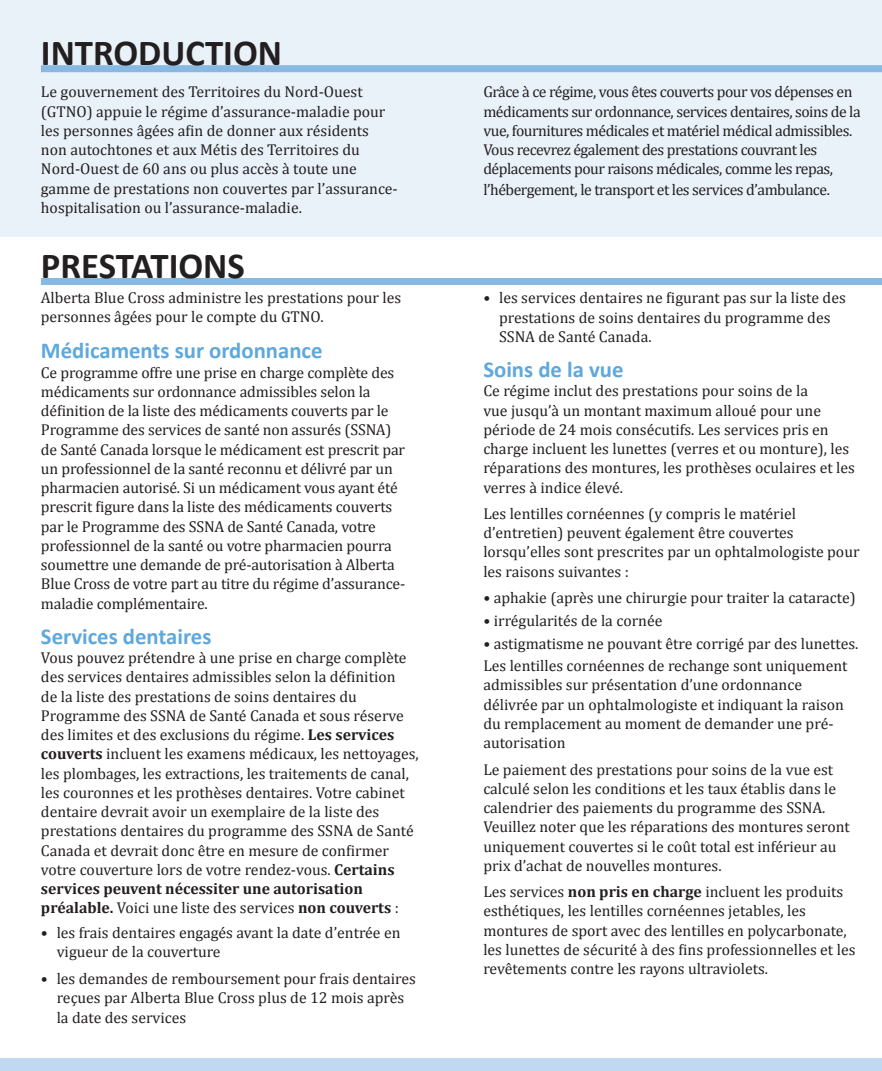
<style>
.page{position:relative;width:882px;height:1071px;background:#fff}
.page>*{position:absolute;margin:0;border:0;box-sizing:border-box;transform-origin:0 0}
.t1{font:700 36.75px "Calibri";color:#231f20}
.t2{font:700 22.75px "Calibri";color:#5ea8dc}
.t3{font:15.75px/19.2px "Cambria";color:#231f20}
.t4{font:15.75px/19.2px "Cambria";letter-spacing:-.03em;color:#231f20}
.s1{font-weight:700}
</style>
<div class="page">
<div style="left:0;top:0;width:441px;height:236px;background:#e9f1f9"></div>
<div style="left:41px;top:278px;width:400px;height:7px;background:#88b9e3"></div>
<div style="left:41px;top:65px;width:400px;height:7px;background:#88b9e3"></div>
<div style="left:0;top:1058px;width:441px;height:13px;background:#c0d8f0"></div>
<div style="left:441px;top:0;width:441px;height:236px;background:#e9f1f9"></div>
<div style="left:441px;top:278px;width:441px;height:7px;background:#88b9e3"></div>
<div style="left:441px;top:65px;width:441px;height:7px;background:#88b9e3"></div>
<div style="left:441px;top:1058px;width:441px;height:13px;background:#c0d8f0"></div>
<h1 class="t1" style="left:41px;top:30px;width:243px">INTRODUCTION</h1>
<p class="t3" style="left:41px;top:82px;width:358px">Le gouvernement des Territoires du Nord-Ouest (GTNO) appuie le régime d’assurance-maladie pour les personnes âgées afin de donner aux résidents non autochtones et aux Métis des Territoires du Nord-Ouest de 60 ans ou plus accès à toute une gamme de prestations non couvertes par l’assurance&shy;hospitalisation ou l’assurance-maladie.</p>
<h1 class="t1" style="left:41px;top:243px;width:205px">PRESTATIONS</h1>
<p class="t3" style="left:41px;top:288px;width:362px">Alberta Blue Cross administre les prestations pour les personnes âgées pour le compte du GTNO.</p>
<h2 class="t2" style="left:41px;top:337px;width:283px">Médicaments sur ordonnance</h2>
<p class="t3" style="left:41px;top:363px;width:366px">Ce programme offre une prise en charge complète des médicaments sur ordonnance admissibles selon la définition de la liste des médicaments couverts par le Programme des services de santé non assurés (SSNA) de Santé Canada lorsque le médicament est prescrit par un professionnel de la santé reconnu et délivré par un pharmacien autorisé. Si un médicament vous ayant été prescrit figure dans la liste des médicaments couverts par le Programme des SSNA de Santé Canada, votre professionnel de la santé ou votre pharmacien pourra soumettre une demande de pré-autorisation à Alberta Blue Cross de votre part au titre du régime d’assurance&shy;maladie complémentaire.</p>
<h2 class="t2" style="left:41px;top:622px;width:172px">Services dentaires</h2>
<p class="t3" style="left:41px;top:648px;width:379px">Vous pouvez prétendre à une prise en charge complète des services dentaires admissibles selon la définition<br>de la liste des prestations de soins dentaires du Programme des SSNA de Santé Canada et sous réserve des limites et des exclusions du régime. <span class="s1">Les services couverts</span> incluent les examens médicaux, les nettoyages, les plombages, les extractions, les traitements de canal, les couronnes et les prothèses dentaires. Votre cabinet dentaire devrait avoir un exemplaire de la liste des prestations dentaires du programme des SSNA de Santé Canada et devrait donc être en mesure de confirmer votre couverture lors de votre rendez-vous. <span class="s1">Certains services peuvent nécessiter une autorisation préalable.</span> Voici une liste des services <span class="s1">non couverts</span> :</p>
<p class="t3" style="left:57px;top:923px;width:345px;text-indent:-16px">• les frais dentaires engagés avant la date d’entrée en vigueur de la couverture</p>
<p class="t3" style="left:57px;top:969px;width:361px;text-indent:-16px">• les demandes de remboursement pour frais dentaires reçues par Alberta Blue Cross plus de 12 mois après la date des services</p>
<p class="t4" style="left:483px;top:82px;width:379px">Grâce à ce régime, vous êtes couverts pour vos dépenses en médicaments sur ordonnance, services dentaires, soins de la vue, fournitures médicales et matériel médical admissibles.<br>Vous recevrez également des prestations couvrant les déplacements pour raisons médicales, comme les repas,</p>
<p class="t4" style="left:483px;top:180px;width:348px">l’hébergement, le transport et les services d’ambulance.</p>
<p class="t3" style="left:499px;top:288px;width:348px;text-indent:-16px">• les services dentaires ne figurant pas sur la liste des prestations de soins dentaires du programme des<br>SSNA de Santé Canada.</p>
<h2 class="t2" style="left:483px;top:355px;width:142px">Soins de la vue</h2>
<p class="t3" style="left:483px;top:381px;width:373px">Ce régime inclut des prestations pour soins de la<br>vue jusqu’à un montant maximum alloué pour une période de 24 mois consécutifs. Les services pris en charge incluent les lunettes (verres et ou monture), les réparations des montures, les prothèses oculaires et les verres à indice élevé.</p>
<p class="t3" style="left:483px;top:504px;width:378px">Les lentilles cornéennes (y compris le matériel d’entretien) peuvent également être couvertes lorsqu’elles sont prescrites par un ophtalmologiste pour les raisons suivantes :</p>
<p class="t3" style="left:483px;top:588px;width:374px">• aphakie (après une chirurgie pour traiter la cataracte)</p>
<p class="t3" style="left:483px;top:611px;width:181px">• irrégularités de la cornée</p>
<p class="t3" style="left:483px;top:632px;width:377px;line-height:22.8px">• astigmatisme ne pouvant être corrigé par des lunettes.<br>Les lentilles cornéennes de rechange sont uniquement</p>
<p class="t3" style="left:483px;top:675px;width:362px">admissibles sur présentation d’une ordonnance délivrée par un ophtalmologiste et indiquant la raison du remplacement au moment de demander une pré&shy;autorisation</p>
<p class="t3" style="left:483px;top:760px;width:368px">Le paiement des prestations pour soins de la vue est calculé selon les conditions et les taux établis dans le calendrier des paiements du programme des SSNA.<br>Veuillez noter que les réparations des montures seront uniquement couvertes si le coût total est inférieur au prix d’achat de nouvelles montures.</p>
<p class="t3" style="left:483px;top:882px;width:374px">Les services <span class="s1">non pris en charge</span> incluent les produits esthétiques, les lentilles cornéennes jetables, les montures de sport avec des lentilles en polycarbonate, les lunettes de sécurité à des fins professionnelles et les revêtements contre les rayons ultraviolets.</p>
</div>
